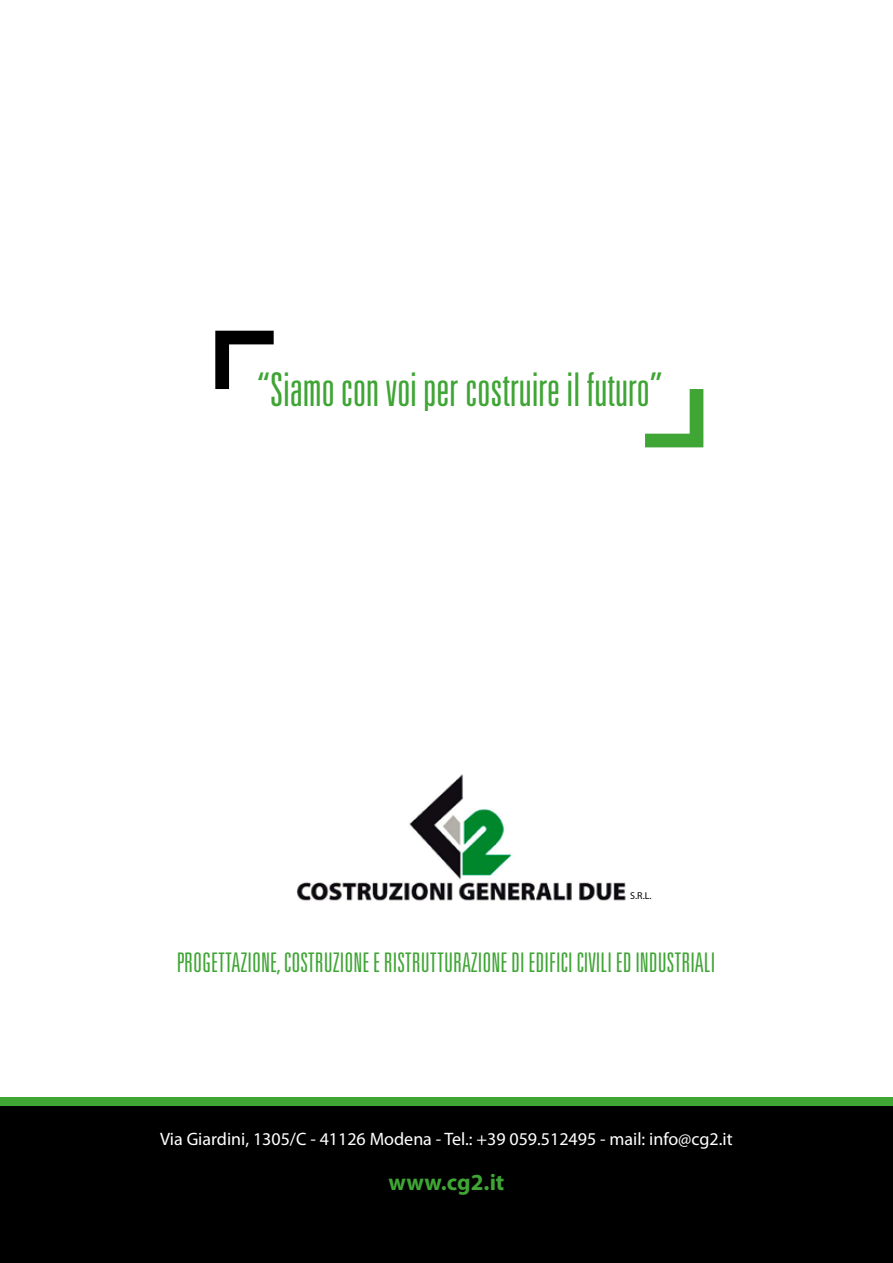
<style>
.page{position:relative;width:893px;height:1263px;background:#fff}
.page>*{position:absolute;margin:0;border:0;box-sizing:border-box;transform-origin:0 0}
.t1{font:300 ultra-condensed 46.5px "Univers LT Std";color:#3fa535}
.t2{font:300 ultra-condensed 27px "Univers LT Std";color:#3fa535}
.t3{font:700 23.1px "Myriad Pro";color:#3fa535}
.t4{font:18px "Myriad Pro";color:#fff}
.t5{font:10.05px "Myriad Pro";color:#000}
</style>
<div class="page">
<div style="left:0;top:1097px;width:893px;height:166px;background:#000"></div>
<div style="left:0;top:1097px;width:893px;height:9px;background:#3fa535"></div>
<img style="left:296px;top:774px;width:330px;height:127px">
<svg style="left:215px;top:331px;width:59px;height:58px"></svg>
<svg style="left:645px;top:389px;width:58px;height:58px"></svg>
<h1 class="t1" style="left:257px;top:365px;width:407px">“Siamo con voi per costruire il futuro”</h1>
<p class="t5" style="left:630px;top:890px;width:23px">S.R.L.</p>
<p class="t2" style="left:177px;top:948px;width:540px">PROGETTAZIONE, COSTRUZIONE E RISTRUTTURAZIONE DI EDIFICI CIVILI ED INDUSTRIALI</p>
<p class="t4" style="left:160px;top:1129px;width:574px">Via Giardini, 1305/C - 41126 Modena - Tel.: +39 059.512495 - mail: info@cg2.it</p>
<p class="t3" style="left:388px;top:1169px;width:117px">www.cg2.it</p>
</div>
